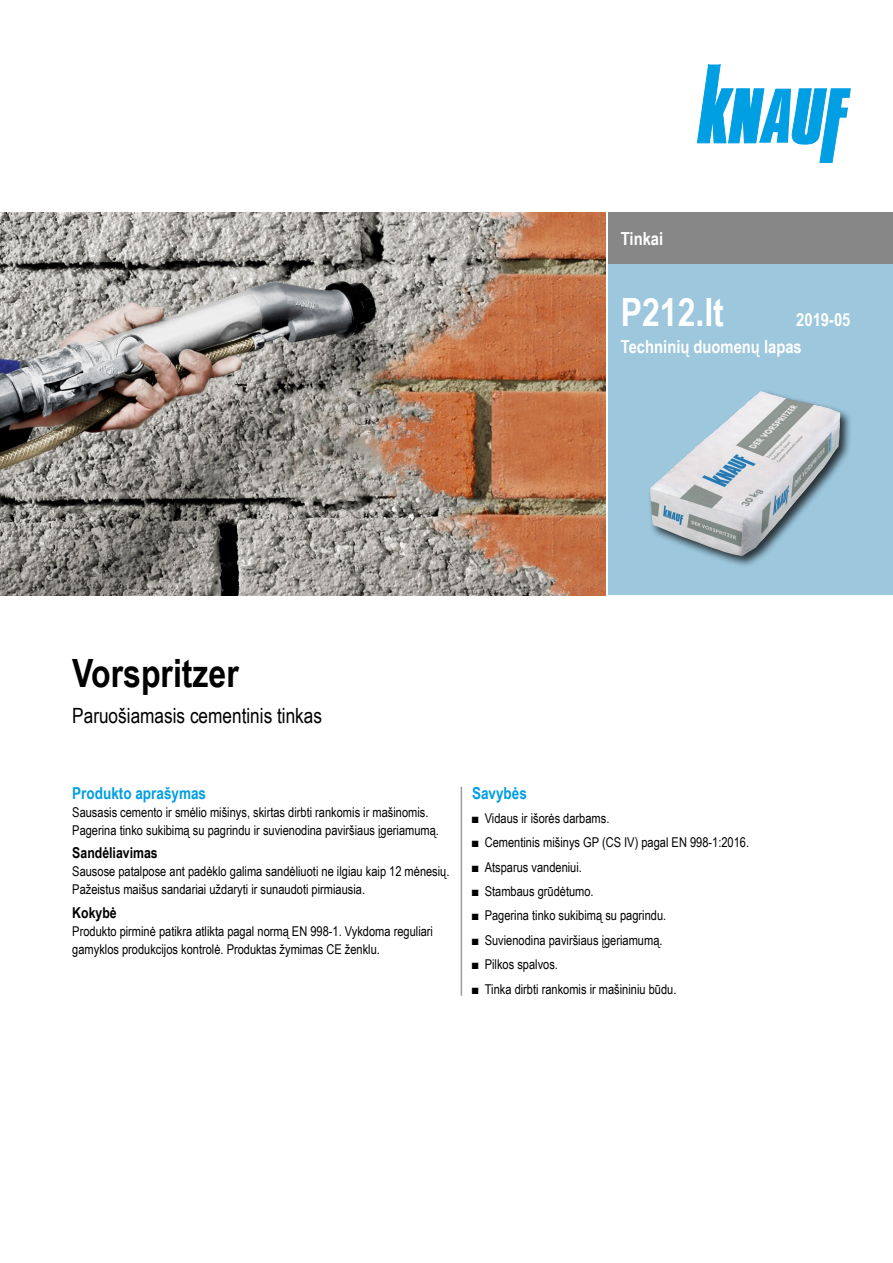
<style>
.page{position:relative;width:893px;height:1263px;background:#fff}
.page>*{position:absolute;margin:0;border:0;box-sizing:border-box;transform-origin:0 0}
.t1{font:700 39px "Arial Narrow";color:#000}
.t2{font:700 39px "Arial Narrow";color:#fff}
.t3{font:21px "Arial Narrow";color:#000}
.t4{font:700 18px "Arial Narrow";color:#fff}
.t5{font:700 16.5px "Arial Narrow";color:#009ee3}
.t6{font:700 15px "Arial Narrow";color:#000}
.t7{font:13.5px/18px "Arial Narrow";color:#000}
</style>
<div class="page">
<div style="left:608px;top:213px;width:285px;height:382px;background:#9cc7dd"></div>
<div style="left:608px;top:213px;width:285px;height:51px;background:#868786"></div>
<img style="left:0;top:213px;width:606px;height:382px">
<div style="left:647px;top:389px;width:205px;height:179px;background:#000;opacity:.75"></div>
<img style="left:649px;top:391px;width:191px;height:165px">
<svg style="left:697px;top:65px;width:154px;height:98px"></svg>
<hr style="left:461px;top:787px;width:1px;height:209px;background:#9c9c9d">
<h3 class="t4" style="left:621px;top:225px;width:44px">Tinkai</h3>
<h1 class="t2" style="left:621px;top:282px;width:105px">P212.lt</h1>
<h3 class="t4" style="left:796px;top:306px;width:56px">2019-05</h3>
<h3 class="t4" style="left:621px;top:333px;width:183px">Techninių duomenų lapas</h3>
<h1 class="t1" style="left:72px;top:644px;width:168px">Vorspritzer</h1>
<h2 class="t3" style="left:72px;top:700px;width:251px">Paruošiamasis cementinis tinkas</h2>
<p class="t5" style="left:72px;top:780px;width:135px">Produkto aprašymas</p>
<p class="t7" style="left:72px;top:802px;width:368px">Sausasis cemento ir smėlio mišinys, skirtas dirbti rankomis ir mašinomis.<br>Pagerina tinko sukibimą su pagrindu ir suvienodina paviršiaus įgeriamumą.</p>
<p class="t6" style="left:72px;top:841px;width:87px">Sandėliavimas</p>
<p class="t7" style="left:72px;top:862px;width:379px">Sausose patalpose ant padėklo galima sandėliuoti ne ilgiau kaip 12 mėnesių.<br>Pažeistus maišus sandariai uždaryti ir sunaudoti pirmiausia.</p>
<p class="t6" style="left:72px;top:901px;width:46px">Kokybė</p>
<p class="t7" style="left:72px;top:921px;width:362px">Produkto pirminė patikra atlikta pagal normą EN 998-1. Vykdoma reguliari gamyklos produkcijos kontrolė. Produktas žymimas CE ženklu.</p>
<p class="t5" style="left:472px;top:780px;width:56px">Savybės</p>
<p class="t7" style="left:472px;top:809px;width:139px">■ Vidaus ir išorės darbams.</p>
<p class="t7" style="left:472px;top:833px;width:279px">■ Cementinis mišinys GP (CS IV) pagal EN 998-1:2016.</p>
<p class="t7" style="left:472px;top:857px;width:111px">■ Atsparus vandeniui.</p>
<p class="t7" style="left:472px;top:882px;width:123px">■ Stambaus grūdėtumo.</p>
<p class="t7" style="left:472px;top:906px;width:196px">■ Pagerina tinko sukibimą su pagrindu.</p>
<p class="t7" style="left:472px;top:930px;width:192px">■ Suvienodina paviršiaus įgeriamumą.</p>
<p class="t7" style="left:472px;top:955px;width:87px">■ Pilkos spalvos.</p>
<p class="t7" style="left:472px;top:979px;width:206px">■ Tinka dirbti rankomis ir mašininiu būdu.</p>
</div>
